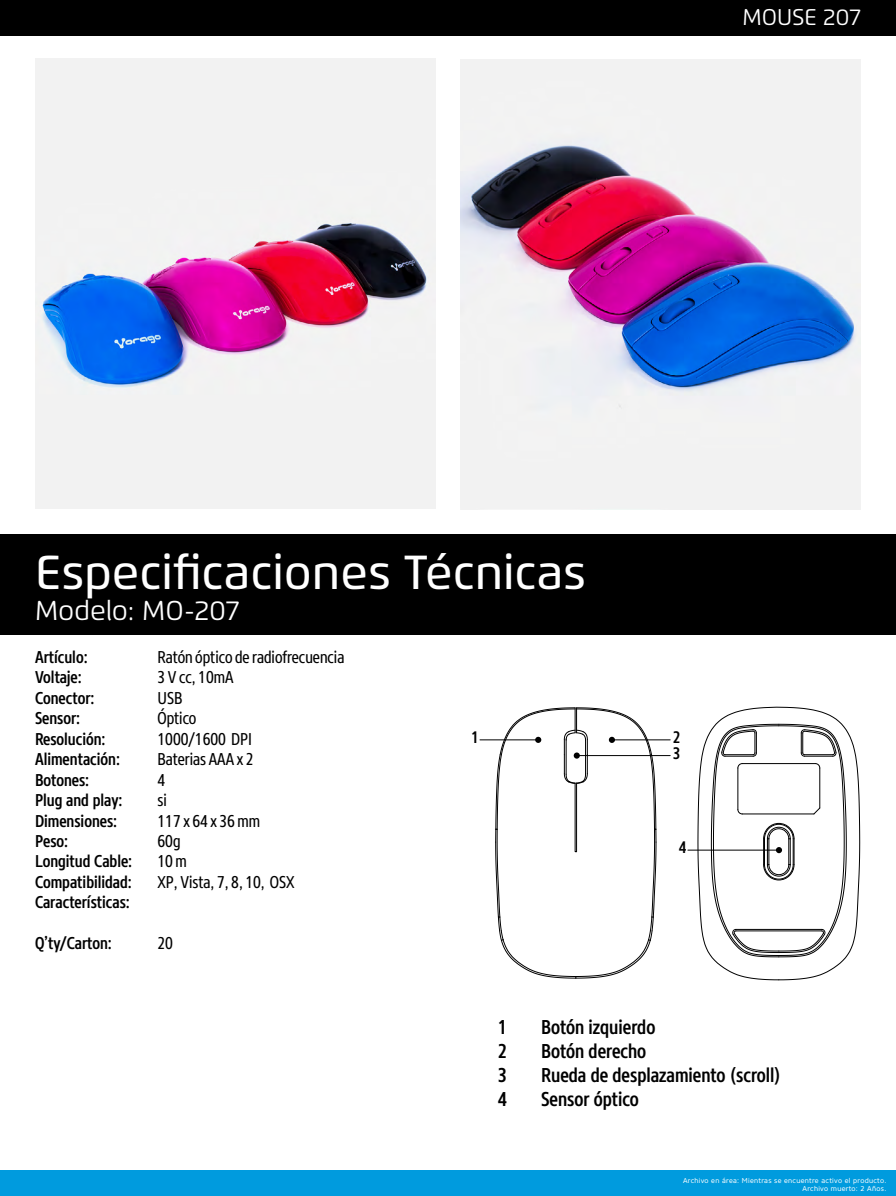
<style>
.page{position:relative;width:896px;height:1196px;background:#fff}
.page>*{position:absolute;margin:0;border:0;box-sizing:border-box;transform-origin:0 0}
.t1{font:500 47.69px "Flexo";color:#fff}
.t2{font:27.21px "Flexo";color:#fff}
.t3{font:22.75px "Flexo";color:#fff}
.t4{font:500 19.95px "Core Sans N57 Cn";color:#000}
.t5{font:500 17.06px "Core Sans N57 Cn";color:#000}
.t6{font:17.06px "Core Sans N47 Cn";color:#000}
.t7{font:17.06px "Core Sans N47 Cn";letter-spacing:.075em;color:#000}
.t8{font:500 16.62px/15.8px "Core Sans N57 Cn";color:#000}
.t9{font:7px/7.9px "Core Sans N45";letter-spacing:.04em;color:#fff;text-align:right}
</style>
<div class="page">
<div style="left:0;top:1170px;width:896px;height:25px;background:#009bde"></div>
<div style="left:0;top:534px;width:896px;height:100px;background:#000"></div>
<div style="left:0;top:0;width:896px;height:35px;background:#000"></div>
<img style="left:35px;top:59px;width:401px;height:449px">
<img style="left:460px;top:59px;width:401px;height:450px">
<hr style="left:480px;top:739px;width:58px;height:1px;background:#000">
<hr style="left:612px;top:739px;width:58px;height:1px;background:#000">
<hr style="left:688px;top:849px;width:91px;height:1px;background:#000">
<svg style="left:697px;top:706px;width:163px;height:274px"></svg>
<hr style="left:577px;top:755px;width:93px;height:1px;background:#000">
<svg style="left:495px;top:707px;width:162px;height:271px"></svg>
<h3 class="t3" style="left:742px;top:3px;width:120px">MOUSE 207</h3>
<h1 class="t1" style="left:35px;top:543px;width:553px">Especificaciones Técnicas</h1>
<h2 class="t2" style="left:35px;top:594px;width:206px">Modelo: MO-207</h2>
<p class="t5" style="left:35px;top:646px;width:54px">Artículo:</p>
<p class="t6" style="left:158px;top:646px;width:188px">Ratón óptico de radiofrecuencia</p>
<p class="t5" style="left:35px;top:666px;width:48px">Voltaje:</p>
<p class="t6" style="left:158px;top:667px;width:78px">3 V cc, 10mA</p>
<p class="t5" style="left:35px;top:686px;width:61px">Conector:</p>
<p class="t6" style="left:158px;top:687px;width:27px">USB</p>
<p class="t5" style="left:35px;top:707px;width:47px">Sensor:</p>
<p class="t6" style="left:157px;top:707px;width:40px">Óptico</p>
<p class="t5" style="left:35px;top:727px;width:72px">Resolución:</p>
<p class="t6" style="left:157px;top:728px;width:96px">1000/1600 DPI</p>
<p class="t5" style="left:35px;top:748px;width:86px">Alimentación:</p>
<p class="t6" style="left:158px;top:748px;width:98px">Baterias AAA x 2</p>
<p class="t5" style="left:35px;top:768px;width:56px">Botones:</p>
<p class="t6" style="left:158px;top:769px;width:9px">4</p>
<p class="t5" style="left:35px;top:789px;width:89px">Plug and play:</p>
<p class="t6" style="left:158px;top:789px;width:11px">si</p>
<p class="t5" style="left:35px;top:809px;width:84px">Dimensiones:</p>
<p class="t7" style="left:158px;top:810px;width:104px">117x64x36mm</p>
<p class="t5" style="left:35px;top:829px;width:35px">Peso:</p>
<p class="t6" style="left:158px;top:830px;width:25px">60g</p>
<p class="t5" style="left:35px;top:850px;width:99px">Longitud Cable:</p>
<p class="t6" style="left:158px;top:851px;width:31px">10m</p>
<p class="t5" style="left:35px;top:870px;width:98px">Compatibilidad:</p>
<p class="t6" style="left:158px;top:871px;width:139px">XP, Vista, 7, 8, 10, OSX</p>
<p class="t5" style="left:35px;top:891px;width:96px">Características:</p>
<p class="t5" style="left:35px;top:932px;width:78px">Q’ty/Carton:</p>
<p class="t6" style="left:158px;top:932px;width:17px">20</p>
<p class="t8" style="left:471px;top:729px;width:9px">1</p>
<p class="t8" style="left:673px;top:729px;width:9px">2<br>3</p>
<p class="t8" style="left:679px;top:839px;width:9px">4</p>
<p class="t4" style="left:498px;top:1013px;width:11px">1</p>
<p class="t4" style="left:541px;top:1013px;width:116px">Botón izquierdo</p>
<p class="t4" style="left:498px;top:1037px;width:11px">2</p>
<p class="t4" style="left:541px;top:1037px;width:107px">Botón derecho</p>
<p class="t4" style="left:498px;top:1061px;width:11px">3</p>
<p class="t4" style="left:541px;top:1061px;width:241px">Rueda de desplazamiento (scroll)</p>
<p class="t4" style="left:498px;top:1085px;width:11px">4</p>
<p class="t4" style="left:541px;top:1085px;width:99px">Sensor óptico</p>
<p class="t9" style="left:683px;top:1176px;width:205px">Archivo en área: Mientras se encuentre activo el producto.<br>Archivo muerto: 2 Años.</p>
</div>
